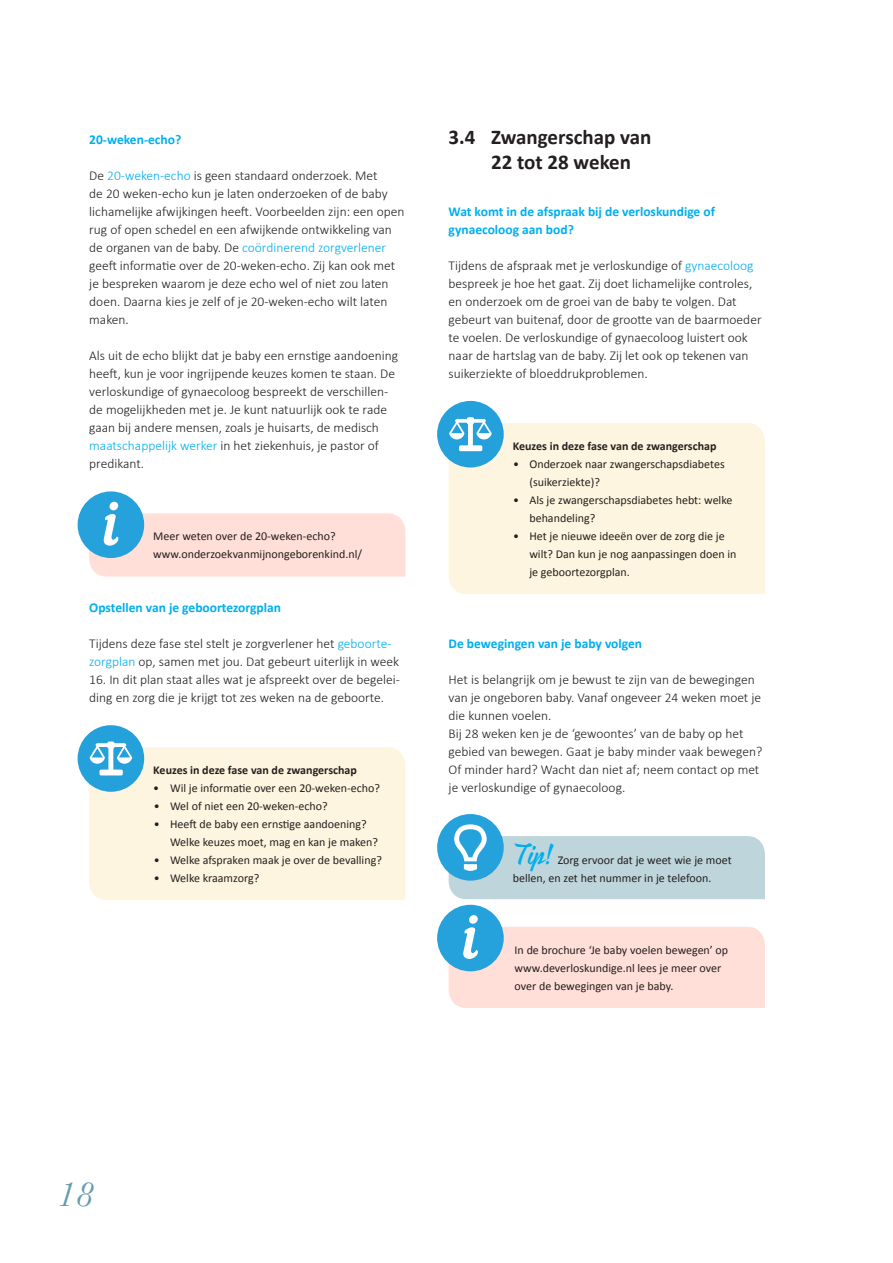
<style>
.page{position:relative;width:893px;height:1263px;background:#fff}
.page>*{position:absolute;margin:0;border:0;box-sizing:border-box;transform-origin:0 0}
.t1{font:italic 36px "Baskerville";color:#659cb0}
.t2{font:31.5px "Rukola";color:#00aeef}
.t3{font:700 21px/25.2px "Calibri";color:#241f1f}
.t4{font:300 13.5px/18px "Calibri";color:#241f1f}
.t5{font:700 13.5px/18px "Calibri";color:#00aeef}
.t6{font:12px/18px "Calibri";color:#241f1f}
.t7{font:700 12px "Calibri";color:#241f1f}
.s1{color:#00aeef}
</style>
<div class="page">
<div style="left:449px;top:423px;width:316px;height:171px;background:#fef5e0"></div>
<div style="left:437px;top:401px;width:67px;height:66px;background:#24a0da;border-radius:50%"></div>
<div style="left:459px;top:445px;width:23px;height:6px;background:#fff;border-radius:2px"></div>
<div style="left:468px;top:418px;width:5px;height:29px;background:#fff;border-radius:2px"></div>
<div style="left:467px;top:417px;width:7px;height:7px;background:#fff;border-radius:2px"></div>
<hr style="left:455px;top:419px;width:31px;height:4px;background:#fff;border-radius:2px">
<svg style="left:476px;top:421px;width:16px;height:18px"></svg>
<svg style="left:449px;top:421px;width:15px;height:18px"></svg>
<div style="left:89px;top:747px;width:316px;height:153px;background:#fef5e0"></div>
<div style="left:78px;top:491px;width:66px;height:67px;background:#25a1db;border-radius:50%"></div>
<svg style="left:89px;top:502px;width:316px;height:74px"></svg>
<div style="left:78px;top:725px;width:66px;height:67px;background:#24a0da;border-radius:50%"></div>
<div style="left:100px;top:770px;width:23px;height:5px;background:#fff;border-radius:2px"></div>
<div style="left:108px;top:742px;width:5px;height:29px;background:#fff;border-radius:2px"></div>
<div style="left:107px;top:741px;width:7px;height:8px;background:#fff;border-radius:2px"></div>
<svg style="left:96px;top:743px;width:30px;height:4px"></svg>
<svg style="left:117px;top:745px;width:15px;height:19px"></svg>
<svg style="left:90px;top:745px;width:15px;height:19px"></svg>
<div style="left:437px;top:814px;width:67px;height:67px;background:#25a1db;border-radius:50%"></div>
<svg style="left:449px;top:824px;width:316px;height:75px"></svg>
<div style="left:437px;top:905px;width:67px;height:66px;background:#25a1db;border-radius:50%"></div>
<svg style="left:449px;top:915px;width:316px;height:93px"></svg>
<p class="t5" style="left:89px;top:131px;width:94px">20-weken-echo?</p>
<p class="t4" style="left:89px;top:166px;width:317px">De <span class="s1">20-weken-echo</span> is geen standaard onderzoek. Met<br>de 20 weken-echo kun je laten onderzoeken of de baby lichamelijke afwijkingen heeft. Voorbeelden zijn: een open rug of open schedel en een afwijkende ontwikkeling van de organen van de baby. De <span class="s1">coördinerend zorgverlener </span>geeft informatie over de 20-weken-echo. Zij kan ook met je bespreken waarom je deze echo wel of niet zou laten doen. Daarna kies je zelf of je 20-weken-echo wilt laten maken.</p>
<p class="t4" style="left:89px;top:346px;width:310px">Als uit de echo blijkt dat je baby een ernstige aandoening heeft, kun je voor ingrijpende keuzes komen te staan. De verloskundige of gynaecoloog bespreekt de verschillen&shy;de mogelijkheden met je. Je kunt natuurlijk ook te rade gaan bij andere mensen, zoals je huisarts, de medisch <span class="s1">maatschappelijk werker</span> in het ziekenhuis, je pastor of predikant.</p>
<p class="t6" style="left:153px;top:527px;width:210px">Meer weten over de 20-weken-echo? www.onderzoekvanmijnongeborenkind.nl/</p>
<p class="t5" style="left:89px;top:599px;width:193px">Opstellen van je geboortezorgplan</p>
<p class="t4" style="left:89px;top:634px;width:311px">Tijdens deze fase stel stelt je zorgverlener het <span class="s1">geboorte&shy;zorgplan</span> op, samen met jou. Dat gebeurt uiterlijk in week</p>
<p class="t4" style="left:89px;top:670px;width:312px">16. In dit plan staat alles wat je afspreekt over de begelei&shy;ding en zorg die je krijgt tot zes weken na de geboorte.</p>
<p class="t7" style="left:153px;top:762px;width:205px">Keuzes in deze fase van de zwangerschap</p>
<p class="t6" style="left:153px;top:779px;width:228px">• Wil je informatie over een 20-weken-echo?</p>
<p class="t6" style="left:154px;top:797px;width:175px">• Wel of niet een 20-weken-echo?</p>
<p class="t6" style="left:170px;top:815px;width:209px;text-indent:-16px">• Heeft de baby een ernstige aandoening?<br>Welke keuzes moet, mag en kan je maken?</p>
<p class="t6" style="left:154px;top:851px;width:230px">• Welke afspraken maak je over de bevalling?</p>
<p class="t6" style="left:154px;top:869px;width:107px">• Welke kraamzorg?</p>
<h3 class="t3" style="left:491px;top:124px;width:162px;text-indent:-43px">3.4 Zwangerschap van<br>22 tot 28 weken</h3>
<p class="t5" style="left:449px;top:203px;width:268px">Wat komt in de afspraak bij de verloskundige of gynaecoloog aan bod?</p>
<p class="t4" style="left:449px;top:256px;width:315px">Tijdens de afspraak met je verloskundige of <span class="s1">gynaecoloog </span>bespreek je hoe het gaat. Zij doet lichamelijke controles, en onderzoek om de groei van de baby te volgen. Dat gebeurt van buitenaf, door de grootte van de baarmoeder te voelen. De verloskundige of gynaecoloog luistert ook naar de hartslag van de baby. Zij let ook op tekenen van suikerziekte of bloeddrukproblemen.</p>
<p class="t7" style="left:513px;top:438px;width:205px">Keuzes in deze fase van de zwangerschap</p>
<p class="t6" style="left:529px;top:455px;width:197px;text-indent:-16px">• Onderzoek naar zwangerschapsdiabetes (suikerziekte)?</p>
<p class="t6" style="left:529px;top:491px;width:205px;text-indent:-16px">• Als je zwangerschapsdiabetes hebt: welke behandeling?</p>
<p class="t6" style="left:529px;top:527px;width:209px;text-indent:-16px">• Het je nieuwe ideeën over de zorg die je wilt? Dan kun je nog aanpassingen doen in je geboortezorgplan.</p>
<p class="t5" style="left:449px;top:635px;width:195px">De bewegingen van je baby volgen</p>
<p class="t4" style="left:449px;top:670px;width:315px">Het is belangrijk om je bewust te zijn van de bewegingen van je ongeboren baby. Vanaf ongeveer 24 weken moet je die kunnen voelen.<br>Bij 28 weken ken je de ‘gewoontes’ van de baby op het gebied van bewegen. Gaat je baby minder vaak bewegen?<br>Of minder hard? Wacht dan niet af; neem contact op met je verloskundige of gynaecoloog.</p>
<h2 class="t2" style="left:513px;top:835px;width:40px">Tip!</h2>
<p class="t6" style="left:513px;top:851px;width:220px;text-indent:45px">Zorg ervoor dat je weet wie je moet bellen, en zet het nummer in je telefoon.</p>
<p class="t6" style="left:515px;top:941px;width:215px">In de brochure ‘Je baby voelen bewegen’ op www.deverloskundige.nl lees je meer over over de bewegingen van je baby.</p>
<h1 class="t1" style="left:57px;top:1170px;width:37px">18</h1>
</div>
